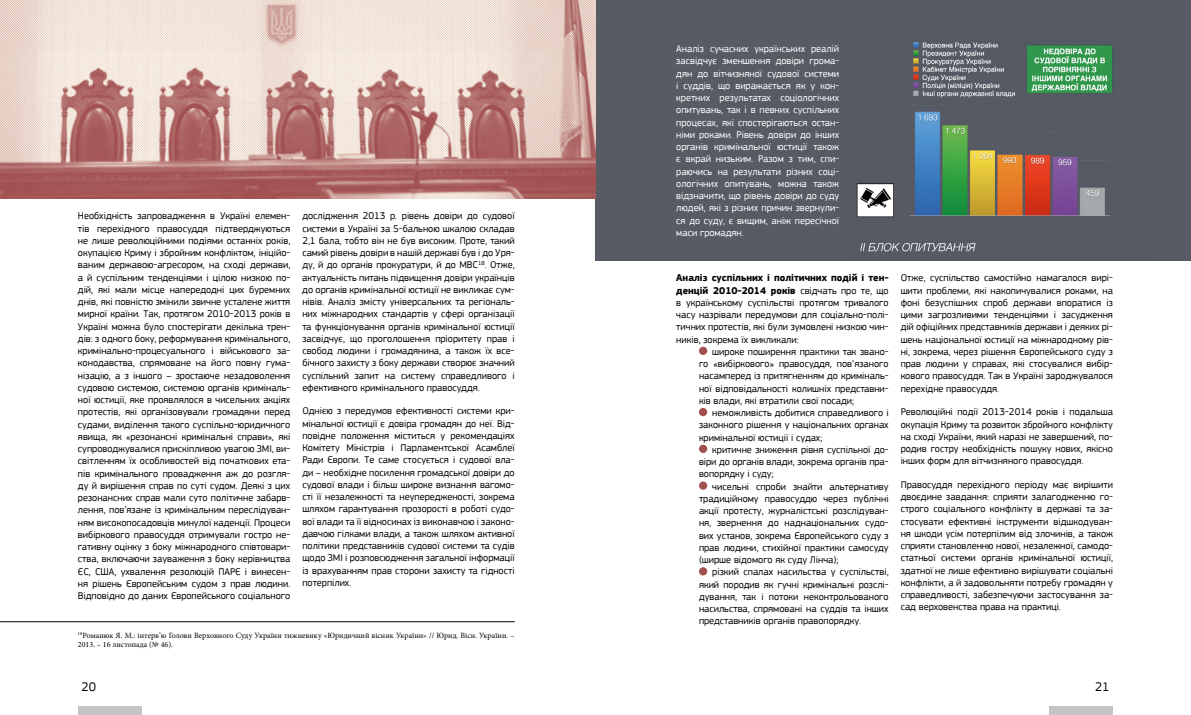
<style>
.page{position:relative;width:1191px;height:715px;background:#fff}
.page>*{position:absolute;margin:0;border:0;box-sizing:border-box;transform-origin:0 0}
.t1{font:13px "PF Square Sans Pro";color:#000}
.t2{font:10.2px/12.2px "PF Square Sans Pro";color:#000;text-align:justify}
.t3{font:10.2px/12.2px "PF Square Sans Pro";color:#fff;text-align:justify}
.t4{font:8px/9.6px "Minion Pro";color:#000}
.s1{font-weight:700}
</style>
<div class="page">
<div style="left:78px;top:705px;width:64px;height:9px;background:#c4c4c4"></div>
<div style="left:1049px;top:705px;width:64px;height:9px;background:#c4c4c4"></div>
<div style="left:595px;top:0;width:596px;height:260px;background:#575b64"></div>
<hr style="left:0;top:621px;width:514px;height:1px;background:#000">
<img style="left:856px;top:42px;width:257px;height:210px">
<div style="left:699px;top:346px;width:8px;height:9px;background:#a14f4f;border-radius:50%"></div>
<div style="left:699px;top:408px;width:8px;height:8px;background:#a14f4f;border-radius:50%"></div>
<div style="left:699px;top:444px;width:8px;height:9px;background:#a14f4f;border-radius:50%"></div>
<div style="left:699px;top:481px;width:8px;height:8px;background:#a14f4f;border-radius:50%"></div>
<div style="left:699px;top:567px;width:8px;height:8px;background:#a14f4f;border-radius:50%"></div>
<img style="left:0;top:0;width:595px;height:198px">
<p class="t2" style="left:78px;top:210px;width:214px">Необхідність запровадження в Україні елемен&shy;тів перехідного правосуддя підтверджуються не лише революційними подіями останніх років, окупацією Криму і збройним конфліктом, ініційо&shy;ваним державою-агресором, на сході держави, а й суспільним тенденціями і цілою низкою по&shy;дій, які мали місце напередодні цих буремних днів, які повністю змінили звичне усталене життя мирної країни. Так, протягом 2010-2013 років в Україні можна було спостерігати декілька трен&shy;дів: з одного боку, реформування кримінального, кримінально-процесуального і військового за&shy;конодавства, спрямоване на його повну гума&shy;нізацію, а з іншого – зростаюче незадоволення судовою системою, системою органів криміналь&shy;ної юстиції, яке проявлялося в чисельних акціях протестів, які організовували громадяни перед судами, виділення такого суспільно-юридичного явища, як «резонансні кримінальні справи», які супроводжувалися прискіпливою увагою ЗМІ, ви&shy;світленням їх особливостей від початкових ета&shy;пів кримінального провадження аж до розгля&shy;ду й вирішення справ по суті судом. Деякі з цих резонансних справ мали суто політичне забарв&shy;лення, пов’язане із кримінальним переслідуван&shy;ням високопосадовців минулої каденції. Процеси вибіркового правосуддя отримували гостро не&shy;гативну оцінку з боку міжнародного співтовари&shy;ства, включаючи зауваження з боку керівництва ЄС, США, ухвалення резолюцій ПАРЄ і винесен&shy;ня рішень Європейським судом з прав людини.<br>Відповідно до даних Європейського соціального</p>
<p class="t2" style="left:302px;top:210px;width:214px">дослідження 2013 р. рівень довіри до судової системи в Україні за 5-бальною шкалою складав 2,1 бала, тобто він не був високим. Проте, такий самий рівень довіри в нашій державі був і до Уря&shy;ду, й до органів прокуратури, й до МВС<sup>18</sup>. Отже, актуальність питань підвищення довіри українців до органів кримінальної юстиції не викликає сум&shy;нівів. Аналіз змісту універсальних та регіональ&shy;них міжнародних стандартів у сфері організації та функціонування органів кримінальної юстиції засвідчує, що проголошення пріоритету прав і свобод людини і громадянина, а також їх все&shy;бічного захисту з боку держави створює значний суспільний запит на систему справедливого і ефективного кримінального правосуддя.</p>
<p class="t2" style="left:302px;top:405px;width:214px">Однією з передумов ефективності системи кри&shy;мінальної юстиції є довіра громадян до неї. Від&shy;повідне положення міститься у рекомендаціях Комітету Міністрів і Парламентської Асамблеї Ради Європи. Те саме стосується і судової вла&shy;ди – необхідне посилення громадської довіри до судової влади і більш широке визнання вагомо&shy;сті її незалежності та неупередженості, зокрема шляхом гарантування прозорості в роботі судо&shy;вої влади та її відносинах із виконавчою і законо&shy;давчою гілками влади, а також шляхом активної політики представників судової системи та судів щодо ЗМІ і розповсюдження загальної інформації із врахуванням прав сторони захисту та гідності потерпілих.</p>
<p class="t4" style="left:78px;top:630px;width:438px"><sup>18</sup>Романюк Я. М.: інтерв’ю Голови Верховного Суду України тижневику «Юридичний вісник України» // Юрид. Вісн. України. –<br>2013. – 16 листопада (№ 46).</p>
<p class="t3" style="left:676px;top:43px;width:164px">Аналіз сучасних українських реалій засвідчує зменшення довіри грома&shy;дян до вітчизняної судової системи і суддів, що виражається як у кон&shy;кретних результатах соціологічних опитувань, так і в певних суспільних процесах, які спостерігаються остан&shy;німи роками. Рівень довіри до інших органів кримінальної юстиції також є вкрай низьким. Разом з тим, спи&shy;раючись на результати різних соці&shy;ологічних опитувань, можна також відзначити, що рівень довіри до суду людей, які з різних причин звернули&shy;ся до суду, є вищим, аніж пересічної маси громадян.</p>
<p class="t2" style="left:676px;top:272px;width:214px"><span class="s1">Аналіз суспільних і політичних подій і тен&shy;денцій 2010-2014 років</span> свідчать про те, що в українському суспільстві протягом тривалого часу назрівали передумови для соціально-полі&shy;тичних протестів, які були зумовлені низкою чин&shy;ників, зокрема їх викликали:</p>
<p class="t2" style="left:699px;top:345px;width:191px;text-indent:13px">широке поширення практики так звано&shy;го «вибіркового» правосуддя, пов’язаного насамперед із притягненням до криміналь&shy;ної відповідальності колишніх представни&shy;ків влади, які втратили свої посади;</p>
<p class="t2" style="left:699px;top:406px;width:191px;text-indent:13px">неможливість добитися справедливого і законного рішення у національних органах кримінальної юстиції і судах;</p>
<p class="t2" style="left:699px;top:443px;width:191px;text-indent:13px">критичне зниження рівня суспільної до&shy;віри до органів влади, зокрема органів пра&shy;вопорядку і суду;</p>
<p class="t2" style="left:699px;top:480px;width:191px;text-indent:13px">чисельні спроби знайти альтернативу традиційному правосуддю через публічні акції протесту, журналістські розслідуван&shy;ня, звернення до наднаціональних судо&shy;вих установ, зокрема Європейського суду з прав людини, стихійної практики самосуду (ширше відомого як суду Лінча);</p>
<p class="t2" style="left:699px;top:566px;width:191px;text-indent:13px">різкий спалах насильства у суспільстві, який породив як гучні кримінальні розслі&shy;дування, так і потоки неконтрольованого насильства, спрямовані на суддів та інших представників органів правопорядку.</p>
<p class="t2" style="left:900px;top:272px;width:214px">Отже, суспільство самостійно намагалося вирі&shy;шити проблеми, які накопичувалися роками, на фоні безуспішних спроб держави впоратися із цими загрозливими тенденціями і засудження дій офіційних представників держави і деяких рі&shy;шень національної юстиції на міжнародному рів&shy;ні, зокрема, через рішення Європейського суду з прав людини у справах, які стосувалися вибір&shy;кового правосуддя. Так в Україні зароджувалося перехідне правосуддя.</p>
<p class="t2" style="left:900px;top:406px;width:214px">Революційні події 2013-2014 років і подальша окупація Криму та розвиток збройного конфлікту на сході України, який наразі не завершений, по&shy;родив гостру необхідність пошуку нових, якісно інших форм для вітчизняного правосуддя.</p>
<p class="t2" style="left:900px;top:478px;width:214px">Правосуддя перехідного періоду має вирішити двоєдине завдання: сприяти залагодженню го&shy;строго соціального конфлікту в державі та за&shy;стосувати ефективні інструменти відшкодуван&shy;ня шкоди усім потерпілим від злочинів, а також сприяти становленню нової, незалежної, самодо&shy;статньої системи органів кримінальної юстиції, здатної не лише ефективно вирішувати соціальні конфлікти, а й задовольняти потребу громадян у справедливості, забезпечуючи застосування за&shy;сад верховенства права на практиці.</p>
<p class="t1" style="left:81px;top:679px;width:16px">20</p>
<p class="t1" style="left:1095px;top:679px;width:16px">21</p>
</div>
